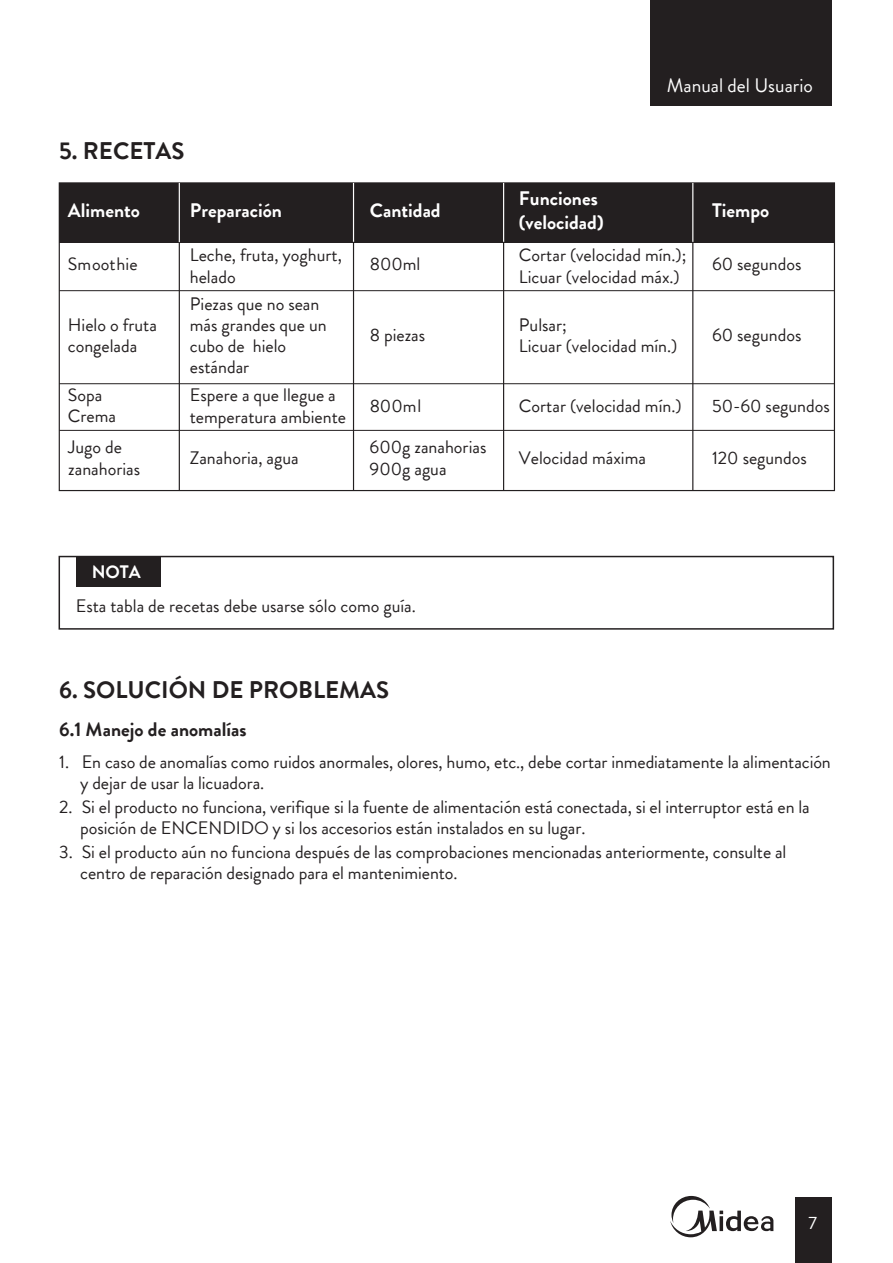
<style>
.page{position:relative;width:893px;height:1263px;background:#fff}
.page>*{position:absolute;margin:0;border:0;box-sizing:border-box;transform-origin:0 0}
.t1{font:700 24px "Brandon Grotesque";color:#231f20}
.t2{font:700 19.5px/23.4px "Brandon Grotesque";color:#fff}
.t3{font:700 19.5px "Brandon Grotesque";color:#231f20}
.t4{font:19.5px "Brandon Grotesque";color:#fff}
.t5{font:18px/21px "Brandon Grotesque";letter-spacing:-.005em;color:#231f20}
.t6{font:700 18px "Brandon Grotesque";color:#fff}
.t7{font:18px "Brandon Grotesque";color:#fff}
</style>
<div class="page">
<div style="left:650px;top:0;width:182px;height:106px;background:#231f20"></div>
<div style="left:795px;top:1198px;width:37px;height:65px;background:#231f20"></div>
<svg style="left:670px;top:1196px;width:103px;height:41px"></svg>
<div style="left:59px;top:183px;width:775px;height:59px;background:#231f20"></div>
<hr style="left:59px;top:290px;width:775px;height:1px;background:#231f20">
<hr style="left:59px;top:383px;width:775px;height:1px;background:#231f20">
<hr style="left:59px;top:430px;width:775px;height:1px;background:#231f20">
<hr style="left:59px;top:242px;width:130px;height:1px;background:#231f20">
<hr style="left:189px;top:242px;width:167px;height:1px;background:#231f20">
<hr style="left:356px;top:242px;width:121px;height:1px;background:#231f20">
<hr style="left:477px;top:242px;width:161px;height:1px;background:#231f20">
<hr style="left:638px;top:242px;width:196px;height:1px;background:#231f20">
<hr style="left:179px;top:242px;width:1px;height:248px;background:#231f20">
<hr style="left:179px;top:183px;width:1px;height:59px;background:#fff">
<hr style="left:353px;top:183px;width:1px;height:59px;background:#fff">
<hr style="left:692px;top:183px;width:1px;height:59px;background:#fff">
<hr style="left:353px;top:242px;width:1px;height:248px;background:#231f20">
<hr style="left:503px;top:183px;width:1px;height:59px;background:#fff">
<hr style="left:503px;top:242px;width:1px;height:248px;background:#231f20">
<hr style="left:692px;top:242px;width:1px;height:248px;background:#231f20">
<div style="left:76px;top:557px;width:85px;height:29px;background:#231f20"></div>
<div style="left:59px;top:556px;width:775px;height:74px;border:2px solid #231f20"></div>
<h1 class="t1" style="left:59px;top:134px;width:127px">5. RECETAS</h1>
<p class="t4" style="left:667px;top:72px;width:148px">Manual del Usuario</p>
<p class="t2" style="left:519px;top:187px;width:86px">Funciones (velocidad)</p>
<p class="t2" style="left:68px;top:199px;width:74px">Alimento</p>
<p class="t2" style="left:190px;top:199px;width:94px">Preparación</p>
<p class="t2" style="left:370px;top:199px;width:73px">Cantidad</p>
<p class="t2" style="left:712px;top:199px;width:59px">Tiempo</p>
<p class="t5" style="left:68px;top:254px;width:71px">Smoothie</p>
<p class="t5" style="left:68px;top:314px;width:91px;line-height:21.6px">Hielo o fruta congelada</p>
<p class="t5" style="left:190px;top:245px;width:154px">Leche, fruta, yoghurt, helado</p>
<p class="t5" style="left:519px;top:244px;width:169px;line-height:21.6px">Cortar (velocidad mín.);<br>Licuar (velocidad máx.)</p>
<p class="t5" style="left:370px;top:254px;width:52px">800ml</p>
<p class="t5" style="left:190px;top:294px;width:138px">Piezas que no sean más grandes que un cubo de hielo estándar</p>
<p class="t5" style="left:370px;top:325px;width:57px">8 piezas</p>
<p class="t5" style="left:519px;top:314px;width:160px;line-height:21.6px">Pulsar;<br>Licuar (velocidad mín.)</p>
<p class="t5" style="left:68px;top:385px;width:50px">Sopa<br>Crema</p>
<p class="t5" style="left:190px;top:384px;width:158px;line-height:21.6px">Espere a que llegue a temperatura ambiente</p>
<p class="t5" style="left:370px;top:395px;width:53px">800ml</p>
<p class="t5" style="left:68px;top:437px;width:73px;line-height:21.6px">Jugo de zanahorias</p>
<p class="t5" style="left:190px;top:448px;width:110px">Zanahoria, agua</p>
<p class="t5" style="left:370px;top:437px;width:118px;line-height:21.6px">600g zanahorias<br>900g agua</p>
<p class="t5" style="left:519px;top:395px;width:164px">Cortar (velocidad mín.)</p>
<p class="t5" style="left:519px;top:448px;width:129px">Velocidad máxima</p>
<p class="t5" style="left:712px;top:254px;width:91px">60 segundos</p>
<p class="t5" style="left:712px;top:325px;width:91px">60 segundos</p>
<p class="t5" style="left:712px;top:395px;width:119px">50-60 segundos</p>
<p class="t5" style="left:712px;top:448px;width:96px">120 segundos</p>
<p class="t6" style="left:92px;top:559px;width:50px">NOTA</p>
<p class="t5" style="left:76px;top:596px;width:342px">Esta tabla de recetas debe usarse sólo como guía.</p>
<h1 class="t1" style="left:59px;top:673px;width:331px">6. SOLUCIÓN DE PROBLEMAS</h1>
<p class="t3" style="left:59px;top:716px;width:189px">6.1 Manejo de anomalías</p>
<p class="t5" style="left:80px;top:751px;width:752px;text-indent:-21px">1. En caso de anomalías como ruidos anormales, olores, humo, etc., debe cortar inmediatamente la alimentación y dejar de usar la licuadora.</p>
<p class="t5" style="left:80px;top:796px;width:731px;text-indent:-21px">2. Si el producto no funciona, verifique si la fuente de alimentación está conectada, si el interruptor está en la posición de ENCENDIDO y si los accesorios están instalados en su lugar.</p>
<p class="t5" style="left:80px;top:841px;width:708px;text-indent:-21px">3. Si el producto aún no funciona después de las comprobaciones mencionadas anteriormente, consulte al centro de reparación designado para el mantenimiento.</p>
<p class="t7" style="left:808px;top:1211px;width:10px">7</p>
</div>
